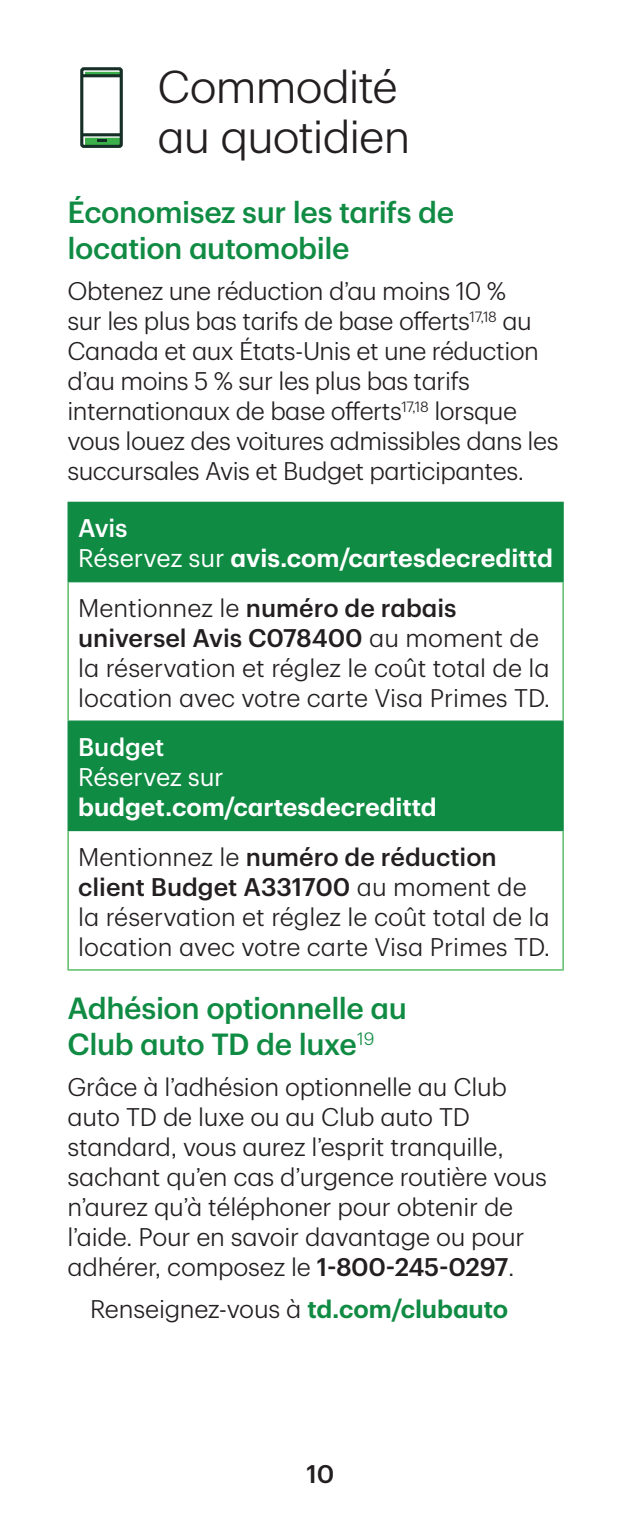
<style>
.page{position:relative;width:630px;height:1530px;background:#fff}
.page>*{position:absolute;margin:0;border:0;box-sizing:border-box;transform-origin:0 0}
.t1{font:300 45px/50px "TD Graphik";letter-spacing:-.02em;color:#231f20}
.t2{font:500 30px/36px "TD Graphik";letter-spacing:-.015em;color:#108b43}
.t3{font:300 25px/30px "TD Graphik";letter-spacing:-.01em;color:#231f20}
.t4{font:600 25px/30px "TD Graphik";color:#fff}
.t5{font:25px "TD Graphik";letter-spacing:-.01em;color:#fff}
.t6{font:500 25px "TD Graphik";letter-spacing:-.005em;color:#fff}
.t7{font:500 25px "TD Graphik";color:#231f20}
.t8{font:300 14.5px "TD Graphik";color:#231f20}
.s1{font-weight:500}
.s2{font-weight:400}
.s3{font-weight:300;color:#231f20}
.s4{font-weight:500;color:#231f20}
.s5{font-weight:600;color:#108b43}
</style>
<div class="page">
<svg style="left:69px;top:503px;width:493px;height:327px;fill:#108b43"></svg>
<hr style="left:68px;top:582px;width:1px;height:139px;background:#3baf49">
<hr style="left:562px;top:582px;width:2px;height:139px;background:#3baf49">
<hr style="left:68px;top:831px;width:1px;height:138px;background:#3baf49">
<hr style="left:562px;top:831px;width:2px;height:138px;background:#3baf49">
<hr style="left:68px;top:969px;width:496px;height:2px;background:#3baf49">
<hr style="left:68px;top:502px;width:496px;height:1px;background:#108b43">
<hr style="left:68px;top:503px;width:1px;height:78px;background:#108b43">
<hr style="left:562px;top:503px;width:2px;height:78px;background:#108b43">
<hr style="left:68px;top:581px;width:496px;height:1px;background:#108b43">
<hr style="left:68px;top:721px;width:496px;height:1px;background:#108b43">
<hr style="left:68px;top:722px;width:1px;height:108px;background:#108b43">
<hr style="left:562px;top:722px;width:2px;height:108px;background:#108b43">
<hr style="left:68px;top:830px;width:496px;height:1px;background:#108b43">
<svg style="left:85px;top:72px;width:34px;height:2px"></svg>
<div style="left:80px;top:67px;width:43px;height:81px;border:3px solid #152f27;border-radius:2px"></div>
<hr style="left:82px;top:74px;width:39px;height:3px;background:#152f27">
<hr style="left:82px;top:133px;width:39px;height:3px;background:#152f27">
<svg style="left:85px;top:138px;width:37px;height:8px"></svg>
<h1 class="t1" style="left:157px;top:58px;width:254px">Commodité au quotidien</h1>
<p class="t2" style="left:68px;top:192px;width:388px">Économisez sur les tarifs de location automobile</p>
<p class="t3" style="left:68px;top:274px;width:493px">Obtenez une réduction d’au moins 10 %<br>sur les plus bas tarifs de base offerts<sup>17,</sup> au Canada et aux États-Unis et une réduction d’au moins 5 % sur les plus bas tarifs internationaux de base offerts<sup>17,</sup> lorsque vous louez des voitures admissibles dans les succursales Avis et Budget participantes.</p>
<p class="t8" style="left:483px;top:306px;width:15px">18</p>
<p class="t8" style="left:415px;top:396px;width:15px">18</p>
<p class="t4" style="left:78px;top:511px;width:476px"><span class="s1">Avis<br></span><span class="s2">Réservez sur</span> avis.com/cartesdecredittd</p>
<p class="t3" style="left:78px;top:591px;width:474px">Mentionnez le <span class="s1">numéro de rabais universel Avis C078400</span> au moment de la réservation et réglez le coût total de la location avec votre carte Visa Primes TD.</p>
<p class="t6" style="left:78px;top:728px;width:88px">Budget</p>
<p class="t5" style="left:78px;top:758px;width:147px">Réservez sur</p>
<p class="t4" style="left:78px;top:780px;width:420px;line-height:49.5px">budget.com/cartesdecredittd<br><span class="s3">Mentionnez le</span> <span class="s4">numéro de réduction</span></p>
<p class="t3" style="left:78px;top:869px;width:474px"><span class="s1">client Budget A331700</span> au moment de la réservation et réglez le coût total de la location avec votre carte Visa Primes TD.</p>
<p class="t2" style="left:68px;top:988px;width:341px">Adhésion optionnelle au<br>Club auto TD de luxe<sup>19</sup></p>
<p class="t3" style="left:68px;top:1070px;width:481px">Grâce à l’adhésion optionnelle au Club auto TD de luxe ou au Club auto TD standard, vous aurez l’esprit tranquille, sachant qu’en cas d’urgence routière vous n’aurez qu’à téléphoner pour obtenir de l’aide. Pour en savoir davantage ou pour adhérer, composez le <span class="s1">1-800-245-0297</span>.</p>
<p class="t3" style="left:90px;top:1291px;width:420px">Renseignez-vous à <span class="s5">td.com/clubauto</span></p>
<p class="t7" style="left:306px;top:1455px;width:29px">10</p>
</div>
